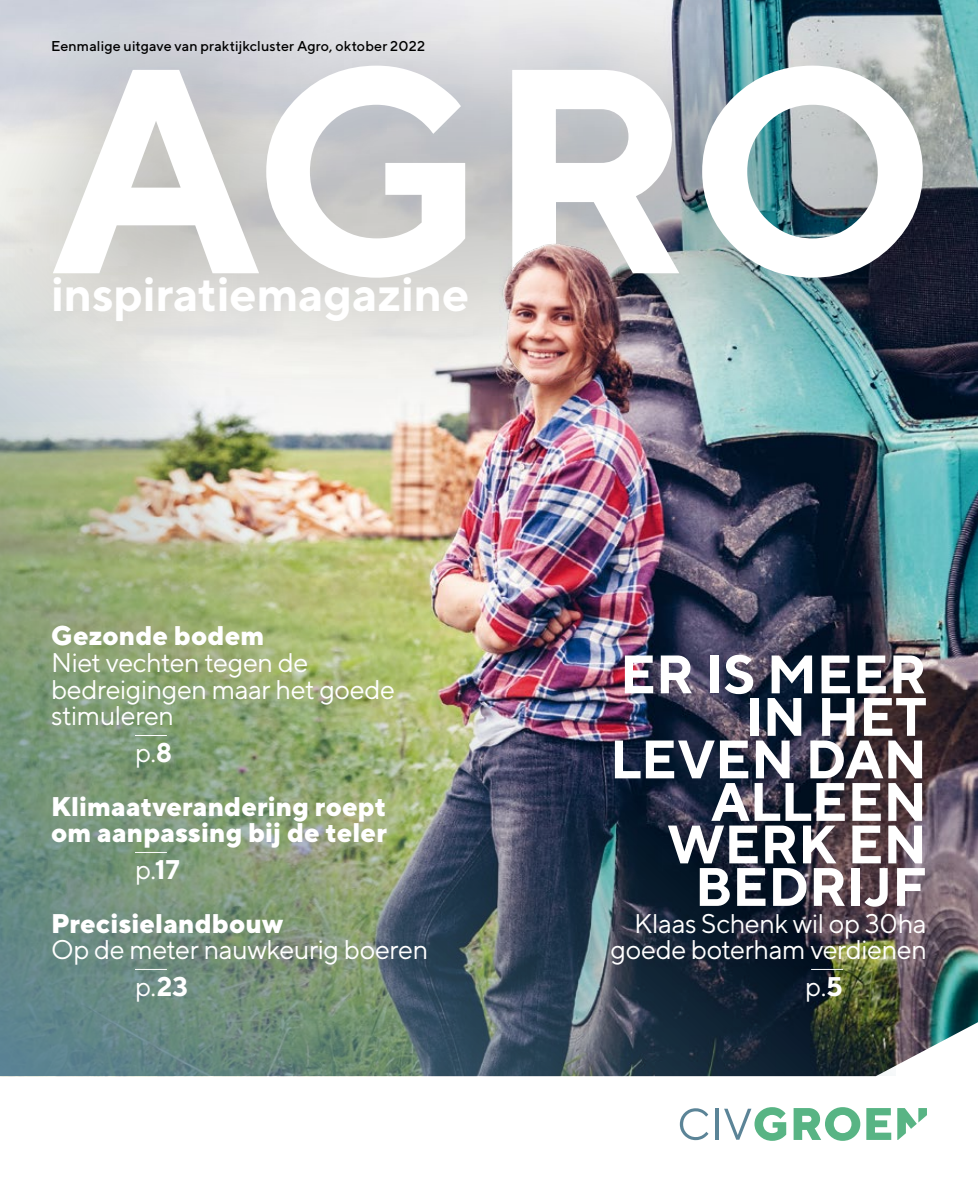
<style>
.page{position:relative;width:978px;height:1191px;background:#fff}
.page>*{position:absolute;margin:0;border:0;box-sizing:border-box;transform-origin:0 0}
.t1{font:700 290.4px "TT Norms";color:#fff}
.t2{font:700 54px/42.5px "TT Norms";letter-spacing:-.005em;color:#fff;text-align:right}
.t3{font:700 48px "TT Norms";letter-spacing:-.01em;color:#fff}
.t4{font:27px/26.5px "TT Norms";letter-spacing:-.02em;color:#fff}
.t5{font:800 27px/53.1px "TT Norms";color:#fff}
.t6{font:500 14.25px "TT Norms";letter-spacing:.005em;color:#000}
.s1{font-weight:400}
.s2{font-weight:700}
</style>
<div class="page">
<img style="left:0;top:436px;width:978px;height:640px">
<img style="left:0;top:436px;width:895px;height:639px">
<hr style="left:135px;top:735px;width:32px;height:1px;background:#fff">
<hr style="left:135px;top:852px;width:32px;height:1px;background:#fff">
<hr style="left:135px;top:969px;width:32px;height:1px;background:#fff">
<hr style="left:811px;top:969px;width:32px;height:1px;background:#fff">
<div style="left:0;top:0;width:978px;height:436px;background:#000;opacity:.25"></div>
<svg style="left:680px;top:1108px;width:28px;height:32px"></svg>
<hr style="left:715px;top:1108px;width:3px;height:31px;background:#5b8497">
<svg style="left:724px;top:1107px;width:62px;height:33px"></svg>
<svg style="left:794px;top:1107px;width:66px;height:33px"></svg>
<svg style="left:866px;top:1108px;width:25px;height:32px"></svg>
<svg style="left:897px;top:1108px;width:30px;height:32px"></svg>
<img style="left:428px;top:231px;width:260px;height:186px">
<p class="t6" style="left:51px;top:37px;width:376px">Eenmalige uitgave van praktijkcluster Agro, oktober 2022</p>
<h1 class="t1" style="left:50px;top:-11px;width:889px">AGRO</h1>
<h3 class="t3" style="left:51px;top:263px;width:420px">inspiratiemagazine</h3>
<p class="t5" style="left:51px;top:609px;width:215px">Gezonde bodem</p>
<p class="t4" style="left:51px;top:648px;width:346px">Niet vechten tegen de bedreigingen maar het goede stimuleren</p>
<p class="t5" style="left:51px;top:725px;width:337px;text-indent:84px"><span class="s1">p.</span><span class="s2">8<br></span>Klimaatverandering roept</p>
<p class="t5" style="left:135px;top:813px;width:253px;line-height:37.2px;text-indent:-84px">om aanpassing bij de teler <span class="s1">p.</span><span class="s2">17</span></p>
<p class="t5" style="left:51px;top:896px;width:234px">Precisielandbouw</p>
<p class="t4" style="left:135px;top:930px;width:295px;line-height:37.2px;text-indent:-84px">Op de meter nauwkeurig boeren p.<span class="s2">23</span></p>
<h2 class="t2" style="left:610px;top:652px;width:318px">ER IS MEER<br>IN HET<br>LEVEN DAN<br>ALLEEN<br>WERK EN<br>BEDRIJF</h2>
<p class="t4" style="left:610px;top:909px;width:318px;text-align:right">Klaas Schenk wil op 30ha goede boterham verdienen</p>
<p class="t4" style="left:805px;top:973px;width:39px">p.<span class="s2">5</span></p>
</div>
